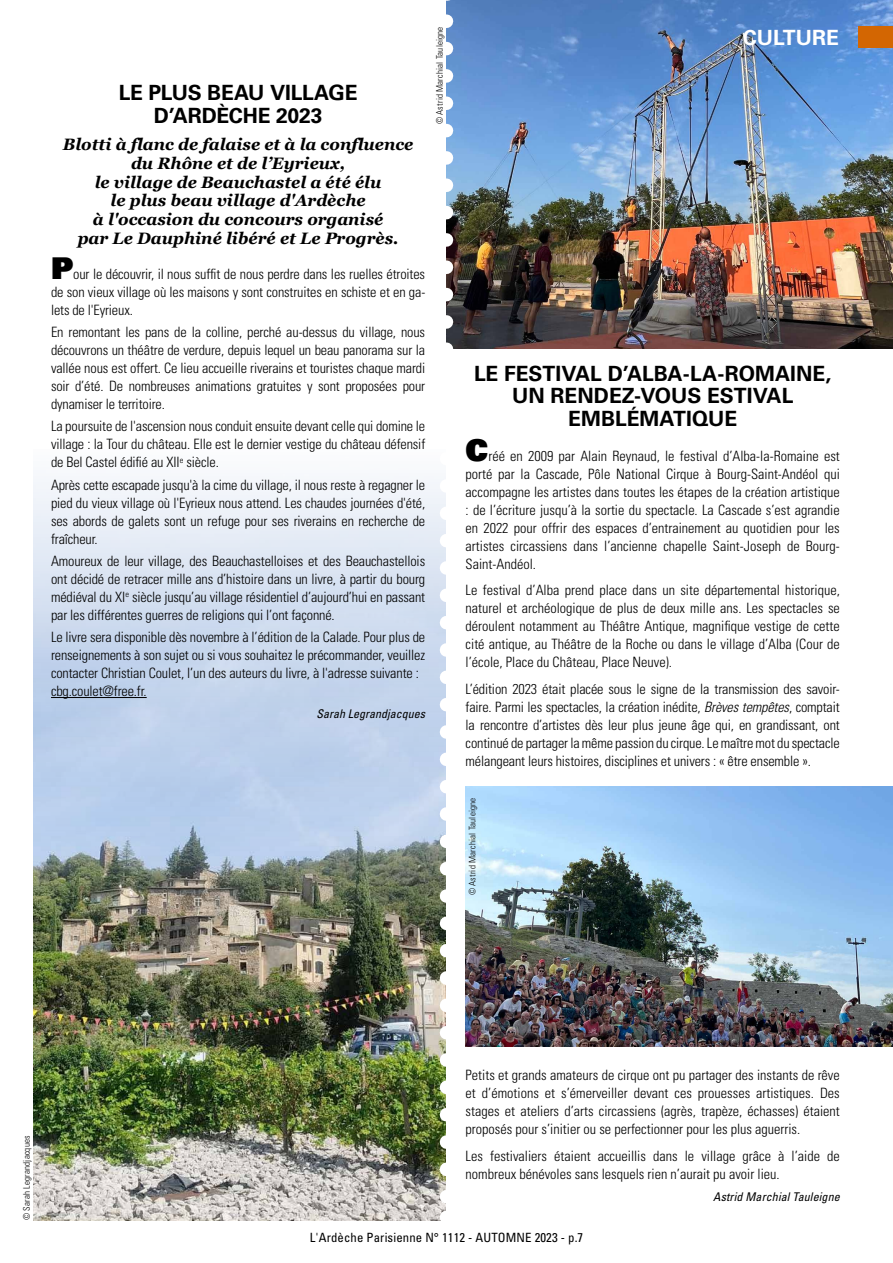
<style>
.page{position:relative;width:893px;height:1263px;background:#fff}
.page>*{position:absolute;margin:0;border:0;box-sizing:border-box;transform-origin:0 0}
.t1{font:700 21px/22.5px "Univers LT Std";letter-spacing:-.005em;color:#000;text-align:center}
.t2{font:700 21px "Univers LT Std";color:#fff}
.t3{font:italic 700 16.5px/18.8px "Georgia";color:#000;text-align:center}
.t4{font:300 condensed 14.25px/18px "Univers LT Std";letter-spacing:-.01em;color:#000;text-align:justify}
.t5{font:condensed 12.75px "Univers LT Std";letter-spacing:.01em;color:#000}
.t6{font:italic condensed 12px "Univers LT Std";letter-spacing:.01em;color:#000}
.t7{font:300 condensed 9px "Univers LT Std";letter-spacing:.02em;color:#000}
.s1{font-family:"Univers LT 85 X Blk";font-weight:400;font-stretch:normal;font-size:30px}
.s2{font-style:italic}
</style>
<div class="page">
<img style="left:446px;top:0;width:447px;height:349px">
<div style="left:859px;top:26px;width:34px;height:21px;background:#d36602"></div>
<img style="left:466px;top:787px;width:427px;height:259px">
<img style="left:33px;top:477px;width:413px;height:743px">
<hr style="left:51px;top:697px;width:96px;height:1px;background:#000">
<svg style="left:440px;top:21px;width:13px;height:1183px"></svg>
<h1 class="t1" style="left:119px;top:82px;width:240px">LE PLUS BEAU VILLAGE<br>D’ARDÈCHE 2023</h1>
<p class="t3" style="left:63px;top:134px;width:352px">Blotti à flanc de falaise et à la confluence du Rhône et de l’Eyrieux,<br>le village de Beauchastel a été élu<br>le plus beau village d'Ardèche<br>à l'occasion du concours organisé<br>par Le Dauphiné libéré et Le Progrès.</p>
<p class="t4" style="left:51px;top:265px;width:376px"><span class="s1">P</span>our le découvrir, il nous suffit de nous perdre dans les ruelles étroites de son vieux village où les maisons y sont construites en schiste et en ga&shy;lets de l'Eyrieux.</p>
<p class="t4" style="left:51px;top:323px;width:376px">En remontant les pans de la colline, perché au-dessus du village, nous découvrons un théâtre de verdure, depuis lequel un beau panorama sur la vallée nous est offert. Ce lieu accueille riverains et touristes chaque mardi soir d’été. De nombreuses animations gratuites y sont proposées pour dynamiser le territoire.</p>
<p class="t4" style="left:51px;top:417px;width:376px">La poursuite de l'ascension nous conduit ensuite devant celle qui domine le village : la Tour du château. Elle est le dernier vestige du château défensif de Bel Castel édifié au XII<sup>e</sup> siècle.</p>
<p class="t4" style="left:51px;top:476px;width:376px">Après cette escapade jusqu'à la cime du village, il nous reste à regagner le pied du vieux village où l'Eyrieux nous attend. Les chaudes journées d'été, ses abords de galets sont un refuge pour ses riverains en recherche de fraîcheur.</p>
<p class="t4" style="left:51px;top:552px;width:376px">Amoureux de leur village, des Beauchastelloises et des Beauchastellois ont décidé de retracer mille ans d’histoire dans un livre, à partir du bourg médiéval du XI<sup>e</sup> siècle jusqu’au village résidentiel d’aujourd’hui en passant par les différentes guerres de religions qui l’ont façonné.</p>
<p class="t4" style="left:51px;top:628px;width:376px;text-align:left">Le livre sera disponible dès novembre à l’édition de la Calade. Pour plus de renseignements à son sujet ou si vous souhaitez le précommander, veuillez contacter Christian Coulet, l’un des auteurs du livre, à l'adresse suivante : cbg.coulet@free.fr.</p>
<p class="t6" style="left:317px;top:706px;width:110px">Sarah Legrandjacques</p>
<p class="t7" style="left:434px;top:124px;width:99px;rotate:-90deg">© Astrid Marchial Tauleigne</p>
<h1 class="t2" style="left:743px;top:25px;width:98px">CULTURE</h1>
<h1 class="t1" style="left:474px;top:362px;width:359px">LE FESTIVAL D’ALBA-LA-ROMAINE,<br>UN RENDEZ-VOUS ESTIVAL<br>EMBLÉMATIQUE</h1>
<p class="t4" style="left:466px;top:447px;width:376px"><span class="s1">C</span>réé en 2009 par Alain Reynaud, le festival d’Alba-la-Romaine est porté par la Cascade, Pôle National Cirque à Bourg-Saint-Andéol qui accompagne les artistes dans toutes les étapes de la création artistique : de l’écriture jusqu’à la sortie du spectacle. La Cascade s’est agrandie en 2022 pour offrir des espaces d’entrainement au quotidien pour les artistes circassiens dans l’ancienne chapelle Saint-Joseph de Bourg-Saint-Andéol.</p>
<p class="t4" style="left:466px;top:581px;width:376px">Le festival d’Alba prend place dans un site départemental historique, naturel et archéologique de plus de deux mille ans. Les spectacles se déroulent notamment au Théâtre Antique, magnifique vestige de cette cité antique, au Théâtre de la Roche ou dans le village d’Alba (Cour de l’école, Place du Château, Place Neuve).</p>
<p class="t4" style="left:466px;top:680px;width:376px">L’édition 2023 était placée sous le signe de la transmission des savoir&shy;faire. Parmi les spectacles, la création inédite, <span class="s2">Brèves tempêtes</span>, comptait la rencontre d’artistes dès leur plus jeune âge qui, en grandissant, ont continué de partager la même passion du cirque. Le maître mot du spectacle mélangeant leurs histoires, disciplines et univers : « être ensemble ».</p>
<p class="t7" style="left:467px;top:895px;width:99px;rotate:-90deg">© Astrid Marchial Tauleigne</p>
<p class="t7" style="left:21px;top:1220px;width:86px;rotate:-90deg">© Sarah Legrandjacques</p>
<p class="t4" style="left:466px;top:1066px;width:376px">Petits et grands amateurs de cirque ont pu partager des instants de rêve et d’émotions et s’émerveiller devant ces prouesses artistiques. Des stages et ateliers d’arts circassiens (agrès, trapèze, échasses) étaient proposés pour s’initier ou se perfectionner pour les plus aguerris.</p>
<p class="t4" style="left:466px;top:1147px;width:376px">Les festivaliers étaient accueillis dans le village grâce à l’aide de nombreux bénévoles sans lesquels rien n’aurait pu avoir lieu.</p>
<p class="t6" style="left:713px;top:1189px;width:128px">Astrid Marchial Tauleigne</p>
<p class="t5" style="left:310px;top:1230px;width:275px">L'Ardèche Parisienne N° 1112 - AUTOMNE 2023 - p.7</p>
</div>
